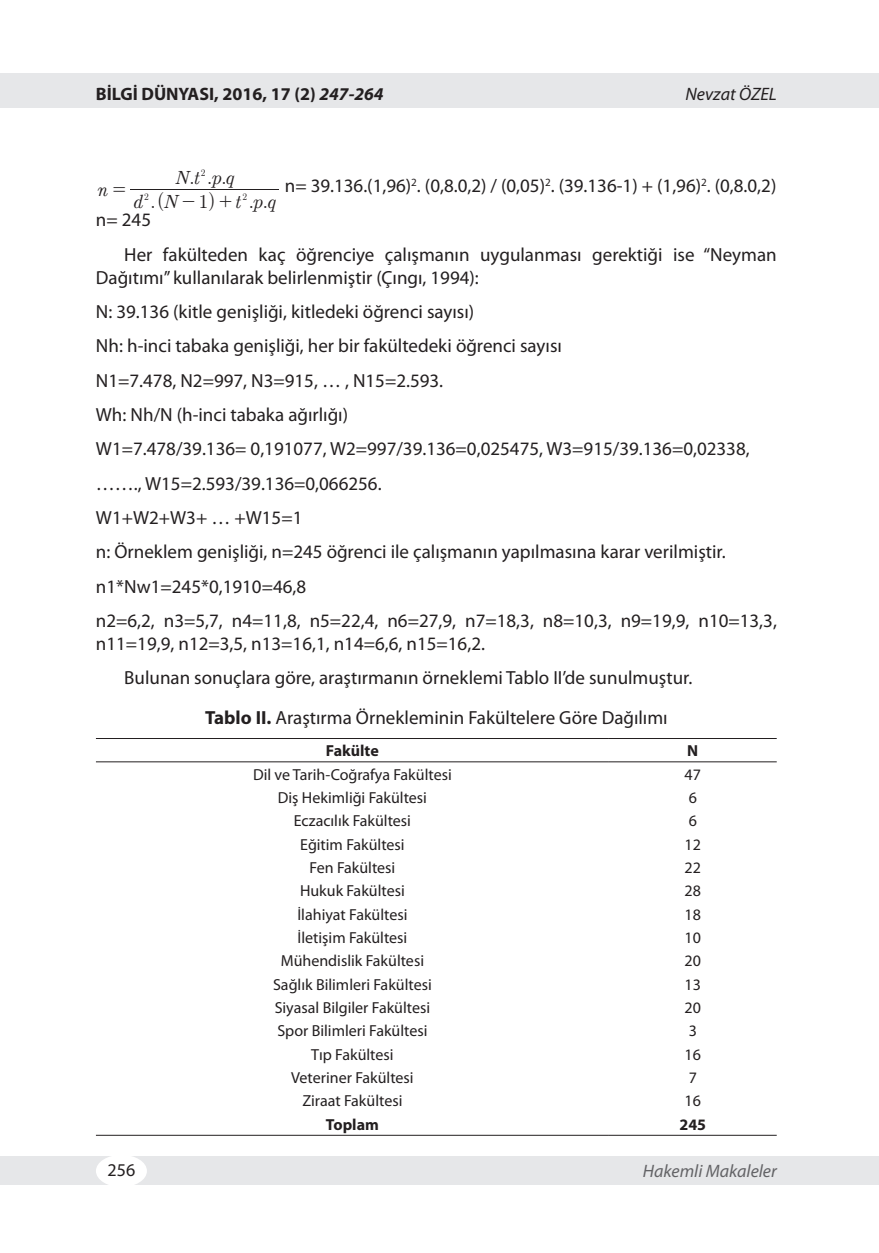
<style>
.page{position:relative;width:879px;height:1253px;background:#fff}
.page>*{position:absolute;margin:0;border:0;box-sizing:border-box;transform-origin:0 0}
.t1{font:19px/34.4px "Myriad Pro";color:#231f20}
.t2{font:italic 19px "MM Century New";color:#231f20}
.t3{font:19px "MM Century New";color:#231f20}
.t4{font:700 18px "Myriad Pro";color:#231f20}
.t5{font:italic 18px "Myriad Pro";color:#636366}
.t6{font:italic 18px "Myriad Pro";color:#231f20}
.t7{font:18px "Myriad Pro";color:#231f20}
.t8{font:16px "Myriad Pro";color:#231f20}
.t9{font:700 16px "Myriad Pro";color:#231f20}
.t10{font:9.6px "MM Century New";color:#231f20}
.s1{font-style:italic}
.s2{font-weight:700}
.s3{font-style:normal}
</style>
<div class="page">
<div style="left:0;top:74px;width:879px;height:34px;background:#e6e7e9"></div>
<div style="left:0;top:1156px;width:879px;height:28px;background:#e6e7e9"></div>
<div style="left:96px;top:1155px;width:51px;height:32px;background:#fff;border-radius:50%"></div>
<hr style="left:131px;top:189px;width:148px;height:1px;background:#231f20">
<hr style="left:96px;top:738px;width:513px;height:1px;background:#231f20">
<hr style="left:609px;top:738px;width:168px;height:1px;background:#231f20">
<hr style="left:96px;top:761px;width:513px;height:1px;background:#231f20">
<hr style="left:609px;top:761px;width:168px;height:1px;background:#231f20">
<hr style="left:96px;top:1135px;width:513px;height:1px;background:#231f20">
<hr style="left:609px;top:1135px;width:168px;height:1px;background:#231f20">
<p class="t4" style="left:96px;top:82px;width:289px">BİLGİ DÜNYASI, 2016, 17 (2) <span class="s1">247-264</span></p>
<p class="t6" style="left:685px;top:83px;width:93px">Nevzat ÖZEL</p>
<p class="t10" style="left:201px;top:167px;width:6px">2</p>
<p class="t2" style="left:176px;top:168px;width:60px">Nt pq</p>
<p class="t1" style="left:285px;top:168px;width:493px">n= 39.136.(1,96)<sup>2</sup>. (0,8.0,2) / (0,05)<sup>2</sup>. (39.136-1) + (1,96)<sup>2</sup>. (0,8.0,2)</p>
<p class="t1" style="left:124px;top:202px;width:654px;text-indent:-28px">n= 245<br>Her fakülteden kaç öğrenciye çalışmanın uygulanması gerektiği ise “Neyman</p>
<p class="t1" style="left:96px;top:260px;width:682px">Dağıtımı” kullanılarak belirlenmiştir (Çıngı, 1994):<br>N: 39.136 (kitle genişliği, kitledeki öğrenci sayısı)<br>Nh: h-inci tabaka genişliği, her bir fakültedeki öğrenci sayısı<br>N1=7.478, N2=997, N3=915, … , N15=2.593.<br>Wh: Nh/N (h-inci tabaka ağırlığı)<br>W1=7.478/39.136= 0,191077, W2=997/39.136=0,025475, W3=915/39.136=0,02338, ……., W15=2.593/39.136=0,066256.<br>W1+W2+W3+ … +W15=1<br>n: Örneklem genişliği, n=245 öğrenci ile çalışmanın yapılmasına karar verilmiştir. n1*Nw1=245*0,1910=46,8<br>n2=6,2, n3=5,7, n4=11,8, n5=22,4, n6=27,9, n7=18,3, n8=10,3, n9=19,9, n10=13,3,</p>
<p class="t1" style="left:124px;top:626px;width:569px;text-indent:-28px">n11=19,9, n12=3,5, n13=16,1, n14=6,6, n15=16,2.<br>Bulunan sonuçlara göre, araştırmanın örneklemi Tablo II’de sunulmuştur.</p>
<p class="t1" style="left:205px;top:700px;width:464px"><span class="s2">Tablo II.</span> Araştırma Örnekleminin Fakültelere Göre Dağılımı</p>
<p class="t9" style="left:326px;top:740px;width:54px">Fakülte</p>
<p class="t9" style="left:687px;top:740px;width:13px">N</p>
<p class="t8" style="left:253px;top:764px;width:200px">Dil ve Tarih-Coğrafya Fakültesi</p>
<p class="t8" style="left:684px;top:764px;width:18px">47</p>
<p class="t8" style="left:278px;top:788px;width:151px">Diş Hekimliği Fakültesi</p>
<p class="t8" style="left:689px;top:788px;width:10px">6</p>
<p class="t8" style="left:294px;top:811px;width:119px">Eczacılık Fakültesi</p>
<p class="t8" style="left:689px;top:811px;width:10px">6</p>
<p class="t8" style="left:300px;top:834px;width:106px">Eğitim Fakültesi</p>
<p class="t8" style="left:684px;top:834px;width:18px">12</p>
<p class="t8" style="left:309px;top:858px;width:87px">Fen Fakültesi</p>
<p class="t8" style="left:684px;top:858px;width:18px">22</p>
<p class="t8" style="left:300px;top:881px;width:106px">Hukuk Fakültesi</p>
<p class="t8" style="left:684px;top:881px;width:18px">28</p>
<p class="t8" style="left:297px;top:904px;width:112px">İlahiyat Fakültesi</p>
<p class="t8" style="left:684px;top:904px;width:18px">18</p>
<p class="t8" style="left:297px;top:928px;width:111px">İletişim Fakültesi</p>
<p class="t8" style="left:684px;top:928px;width:18px">10</p>
<p class="t8" style="left:281px;top:951px;width:145px">Mühendislik Fakültesi</p>
<p class="t8" style="left:684px;top:951px;width:18px">20</p>
<p class="t8" style="left:273px;top:974px;width:160px">Sağlık Bilimleri Fakültesi</p>
<p class="t8" style="left:684px;top:974px;width:18px">13</p>
<p class="t8" style="left:275px;top:998px;width:157px">Siyasal Bilgiler Fakültesi</p>
<p class="t8" style="left:684px;top:998px;width:18px">20</p>
<p class="t8" style="left:277px;top:1021px;width:152px">Spor Bilimleri Fakültesi</p>
<p class="t8" style="left:689px;top:1021px;width:10px">3</p>
<p class="t8" style="left:311px;top:1044px;width:84px">Tıp Fakültesi</p>
<p class="t8" style="left:684px;top:1044px;width:18px">16</p>
<p class="t8" style="left:291px;top:1068px;width:124px">Veteriner Fakültesi</p>
<p class="t8" style="left:689px;top:1068px;width:10px">7</p>
<p class="t8" style="left:302px;top:1091px;width:102px">Ziraat Fakültesi</p>
<p class="t8" style="left:684px;top:1091px;width:18px">16</p>
<p class="t9" style="left:326px;top:1114px;width:54px">Toplam</p>
<p class="t9" style="left:679px;top:1114px;width:28px">245</p>
<p class="t3" style="left:190px;top:168px;width:38px">...</p>
<p class="t2" style="left:97px;top:180px;width:30px">n <span class="s3">=</span></p>
<p class="t3" style="left:151px;top:192px;width:15px">.(</p>
<p class="t3" style="left:199px;top:192px;width:18px">1)</p>
<p class="t10" style="left:144px;top:191px;width:6px">2</p>
<p class="t10" style="left:242px;top:191px;width:6px">2</p>
<p class="t2" style="left:134px;top:192px;width:144px">d N<span class="s3">- +</span>t pq</p>
<p class="t3" style="left:249px;top:192px;width:20px">. .</p>
<p class="t7" style="left:108px;top:1159px;width:29px">256</p>
<p class="t5" style="left:643px;top:1160px;width:135px">Hakemli Makaleler</p>
</div>
